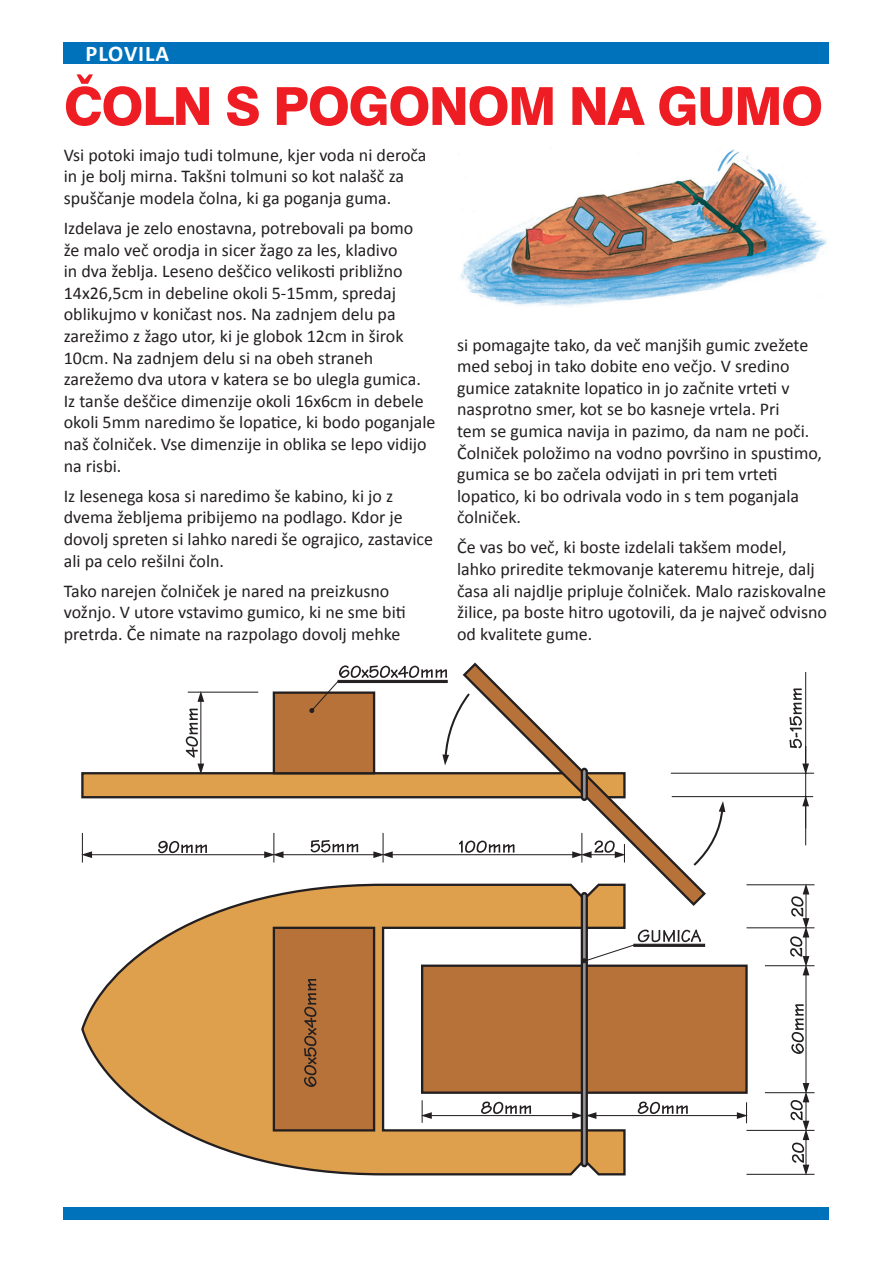
<style>
.page{position:relative;width:893px;height:1263px;background:#fff}
.page>*{position:absolute;margin:0;border:0;box-sizing:border-box;transform-origin:0 0}
.naslov{font:800 52.5px "Swiss 721 BT";letter-spacing:-.03em;color:#ee1d23}
.t1{font:700 22.5px "Calibri";letter-spacing:.04em;color:#fff}
.tekst{font:18px/21.6px "Calibri";color:#231f20}
</style>
<div class="page">
<div style="left:64px;top:1207px;width:765px;height:13px;background:#0072bc"></div>
<div style="left:64px;top:42px;width:765px;height:22px;background:#0072bc"></div>
<svg style="left:81px;top:888px;width:546px;height:288px"></svg>
<div style="left:421px;top:964px;width:327px;height:130px;background:#b67238;border:2px solid #231f20"></div>
<div style="left:273px;top:927px;width:102px;height:204px;background:#b67238;border:2px solid #231f20"></div>
<div style="left:81px;top:772px;width:545px;height:26px;background:#dea04d;border:2px solid #231f20"></div>
<div style="left:273px;top:691px;width:102px;height:83px;background:#b67238;border:2px solid #231f20"></div>
<svg style="left:462px;top:662px;width:246px;height:244px"></svg>
<div style="left:582px;top:893px;width:5px;height:273px;background:#939598;border-radius:2px"></div>
<div style="left:581px;top:892px;width:7px;height:275px;border:2px solid #231f20;border-radius:2px"></div>
<hr style="left:429px;top:1115px;width:146px;height:1px;background:#231f20">
<svg style="left:421px;top:1100px;width:11px;height:23px"></svg>
<hr style="left:593px;top:1115px;width:147px;height:1px;background:#231f20">
<svg style="left:737px;top:1102px;width:11px;height:21px"></svg>
<svg style="left:572px;top:1112px;width:24px;height:7px"></svg>
<hr style="left:805px;top:972px;width:1px;height:114px;background:#231f20">
<hr style="left:89px;top:854px;width:178px;height:1px;background:#231f20">
<hr style="left:280px;top:854px;width:96px;height:1px;background:#231f20">
<hr style="left:200px;top:699px;width:1px;height:68px;background:#231f20">
<svg style="left:197px;top:691px;width:7px;height:11px"></svg>
<svg style="left:197px;top:763px;width:7px;height:11px"></svg>
<svg style="left:81px;top:833px;width:11px;height:29px"></svg>
<svg style="left:264px;top:833px;width:20px;height:29px"></svg>
<hr style="left:188px;top:692px;width:70px;height:1px;background:#231f20">
<hr style="left:746px;top:884px;width:68px;height:1px;background:#231f20">
<hr style="left:746px;top:927px;width:68px;height:1px;background:#231f20">
<hr style="left:746px;top:1130px;width:68px;height:1px;background:#231f20">
<hr style="left:746px;top:1174px;width:68px;height:1px;background:#231f20">
<hr style="left:765px;top:965px;width:49px;height:1px;background:#231f20">
<hr style="left:765px;top:1092px;width:49px;height:1px;background:#231f20">
<svg style="left:186px;top:708px;width:12px;height:49px"></svg>
<svg style="left:339px;top:665px;width:108px;height:13px"></svg>
<svg style="left:304px;top:979px;width:12px;height:108px"></svg>
<svg style="left:158px;top:841px;width:49px;height:12px"></svg>
<svg style="left:481px;top:1101px;width:50px;height:13px"></svg>
<svg style="left:638px;top:1101px;width:50px;height:13px"></svg>
<svg style="left:790px;top:884px;width:19px;height:91px"></svg>
<svg style="left:791px;top:1004px;width:13px;height:50px"></svg>
<svg style="left:790px;top:1083px;width:19px;height:92px"></svg>
<svg style="left:638px;top:929px;width:63px;height:13px"></svg>
<div style="left:633px;top:944px;width:72px;height:3px;background:#231f20;border:1px solid #231f20"></div>
<svg style="left:310px;top:680px;width:325px;height:282px"></svg>
<svg style="left:309px;top:708px;width:5px;height:5px"></svg>
<svg style="left:582px;top:958px;width:5px;height:5px"></svg>
<hr style="left:671px;top:773px;width:143px;height:1px;background:#231f20">
<hr style="left:672px;top:796px;width:141px;height:1px;background:#231f20">
<hr style="left:805px;top:746px;width:1px;height:82px;background:#231f20">
<hr style="left:805px;top:672px;width:1px;height:94px;background:#231f20">
<svg style="left:802px;top:763px;width:7px;height:11px"></svg>
<hr style="left:805px;top:803px;width:1px;height:42px;background:#231f20">
<svg style="left:802px;top:795px;width:7px;height:11px"></svg>
<svg style="left:789px;top:688px;width:13px;height:60px"></svg>
<svg style="left:442px;top:691px;width:30px;height:74px"></svg>
<svg style="left:691px;top:801px;width:34px;height:67px"></svg>
<img style="left:458px;top:147px;width:369px;height:160px">
<p class="t1" style="left:85px;top:39px;width:85px">PLOVILA</p>
<p class="naslov" style="left:64px;top:74px;width:761px">ČOLN S POGONOM NA GUMO</p>
<p class="tekst" style="left:64px;top:144px;width:364px">Vsi potoki imajo tudi tolmune, kjer voda ni deroča in je bolj mirna. Takšni tolmuni so kot nalašč za spuščanje modela čolna, ki ga poganja guma.</p>
<p class="tekst" style="left:64px;top:217px;width:373px">Izdelava je zelo enostavna, potrebovali pa bomo<br>že malo več orodja in sicer žago za les, kladivo<br>in dva žeblja. Leseno deščico velikosti približno 14x26,5cm in debeline okoli 5-15mm, spredaj oblikujmo v koničast nos. Na zadnjem delu pa zarežimo z žago utor, ki je globok 12cm in širok 10cm. Na zadnjem delu si na obeh straneh zarežemo dva utora v katera se bo ulegla gumica.<br>Iz tanše deščice dimenzije okoli 16x6cm in debele okoli 5mm naredimo še lopatice, ki bodo poganjale naš čolniček. Vse dimenzije in oblika se lepo vidijo na risbi.</p>
<p class="tekst" style="left:64px;top:485px;width:371px">Iz lesenega kosa si naredimo še kabino, ki jo z dvema žebljema pribijemo na podlago. Kdor je dovolj spreten si lahko naredi še ograjico, zastavice ali pa celo rešilni čoln.</p>
<p class="tekst" style="left:64px;top:580px;width:344px">Tako narejen čolniček je nared na preizkusno vožnjo. V utore vstavimo gumico, ki ne sme biti pretrda. Če nimate na razpolago dovolj mehke</p>
<p class="tekst" style="left:457px;top:334px;width:366px">si pomagajte tako, da več manjših gumic zvežete med seboj in tako dobite eno večjo. V sredino gumice zataknite lopatico in jo začnite vrteti v nasprotno smer, kot se bo kasneje vrtela. Pri<br>tem se gumica navija in pazimo, da nam ne poči.<br>Čolniček položimo na vodno površino in spustimo, gumica se bo začela odvijati in pri tem vrteti lopatico, ki bo odrivala vodo in s tem poganjala čolniček.</p>
<p class="tekst" style="left:457px;top:537px;width:371px">Če vas bo več, ki boste izdelali takšem model, lahko priredite tekmovanje kateremu hitreje, dalj časa ali najdlje pripluje čolniček. Malo raziskovalne žilice, pa boste hitro ugotovili, da je največ odvisno od kvalitete gume.</p>
</div>
